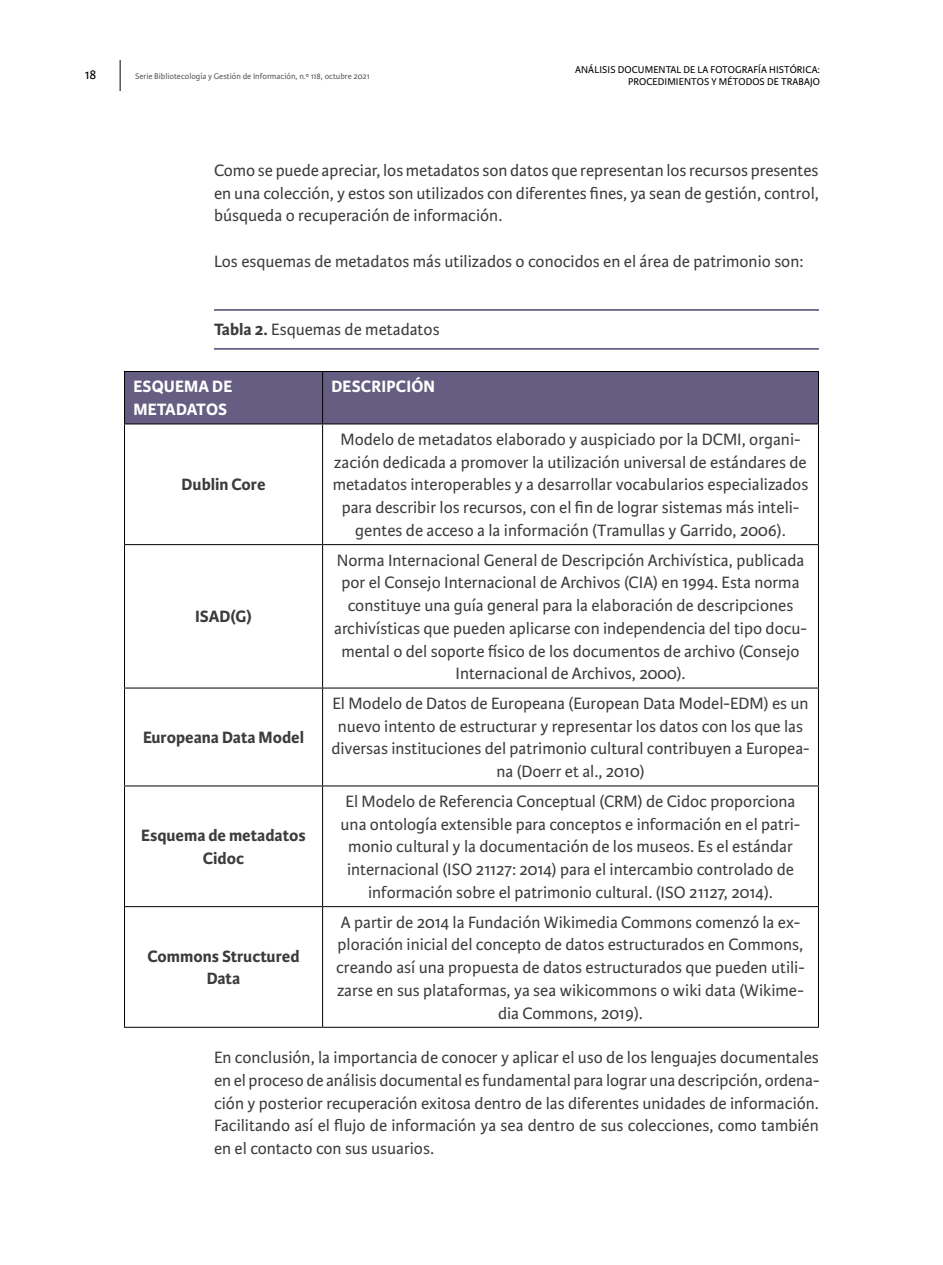
<style>
.page{position:relative;width:943px;height:1265px;background:#fff}
.page>*{position:absolute;margin:0;border:0;box-sizing:border-box;transform-origin:0 0}
.t1{font:17.5px/22.8px "Karmina Sans";color:#3c3c3b;text-align:center}
.t2{font:700 17.5px/22.8px "Karmina Sans";color:#3c3c3b;text-align:center}
.t3{font:700 17.5px/22.8px "Karmina Sans";letter-spacing:.01em;color:#fff}
.t4{font:14px "Karmina Sans";color:#000}
.t5{font:10.5px/12.6px "Karmina Sans";letter-spacing:.01em;color:#000;text-align:right}
.t6{font:8.75px "Karmina Sans";color:#575756}
.s1{font-weight:700}
</style>
<div class="page">
<hr style="left:120px;top:60px;width:1px;height:31px;background:#000">
<div style="left:125px;top:372px;width:693px;height:52px;background:#665e82"></div>
<hr style="left:124px;top:371px;width:198px;height:1px;background:#000">
<hr style="left:124px;top:372px;width:1px;height:52px;background:#000">
<hr style="left:322px;top:371px;width:497px;height:1px;background:#000">
<hr style="left:322px;top:372px;width:1px;height:52px;background:#000">
<hr style="left:818px;top:372px;width:1px;height:52px;background:#000">
<hr style="left:124px;top:424px;width:198px;height:1px;background:#000">
<hr style="left:124px;top:424px;width:1px;height:120px;background:#000">
<hr style="left:322px;top:424px;width:497px;height:1px;background:#000">
<hr style="left:322px;top:424px;width:1px;height:120px;background:#000">
<hr style="left:818px;top:424px;width:1px;height:120px;background:#000">
<hr style="left:124px;top:544px;width:198px;height:1px;background:#000">
<hr style="left:124px;top:545px;width:1px;height:143px;background:#000">
<hr style="left:322px;top:544px;width:497px;height:1px;background:#000">
<hr style="left:322px;top:545px;width:1px;height:143px;background:#000">
<hr style="left:818px;top:545px;width:1px;height:143px;background:#000">
<hr style="left:124px;top:688px;width:198px;height:1px;background:#000">
<hr style="left:124px;top:688px;width:1px;height:98px;background:#000">
<hr style="left:322px;top:688px;width:497px;height:1px;background:#000">
<hr style="left:322px;top:688px;width:1px;height:98px;background:#000">
<hr style="left:818px;top:688px;width:1px;height:98px;background:#000">
<hr style="left:124px;top:786px;width:198px;height:1px;background:#000">
<hr style="left:124px;top:786px;width:1px;height:120px;background:#000">
<hr style="left:322px;top:786px;width:497px;height:1px;background:#000">
<hr style="left:322px;top:786px;width:1px;height:120px;background:#000">
<hr style="left:818px;top:786px;width:1px;height:120px;background:#000">
<hr style="left:124px;top:906px;width:198px;height:1px;background:#000">
<hr style="left:124px;top:907px;width:1px;height:120px;background:#000">
<hr style="left:322px;top:906px;width:497px;height:1px;background:#000">
<hr style="left:322px;top:907px;width:1px;height:120px;background:#000">
<hr style="left:818px;top:907px;width:1px;height:120px;background:#000">
<hr style="left:124px;top:1027px;width:198px;height:1px;background:#000">
<hr style="left:322px;top:1027px;width:497px;height:1px;background:#000">
<hr style="left:214px;top:309px;width:605px;height:2px;background:#665e82">
<hr style="left:214px;top:348px;width:605px;height:2px;background:#665e82">
<p class="t4" style="left:85px;top:66px;width:13px">18</p>
<p class="t6" style="left:135px;top:71px;width:236px">Serie Bibliotecología y Gestión de Información, n.º 118, octubre 2021</p>
<p class="t5" style="left:575px;top:63px;width:246px">ANÁLISIS DOCUMENTAL DE LA FOTOGRAFÍA HISTÓRICA:<br>PROCEDIMIENTOS Y MÉTODOS DE TRABAJO</p>
<p class="t1" style="left:214px;top:159px;width:606px;text-align:justify">Como se puede apreciar, los metadatos son datos que representan los recursos presentes en una colección, y estos son utilizados con diferentes fines, ya sean de gestión, control, búsqueda o recuperación de información.</p>
<p class="t1" style="left:214px;top:250px;width:591px">Los esquemas de metadatos más utilizados o conocidos en el área de patrimonio son:</p>
<p class="t1" style="left:214px;top:318px;width:227px"><span class="s1">Tabla 2.</span> Esquemas de metadatos</p>
<p class="t3" style="left:133px;top:376px;width:100px">ESQUEMA DE<br>METADATOS</p>
<p class="t3" style="left:331px;top:376px;width:105px">DESCRIPCIÓN</p>
<p class="t2" style="left:182px;top:474px;width:85px">Dublin Core</p>
<p class="t2" style="left:195px;top:606px;width:58px">ISAD(G)</p>
<p class="t2" style="left:143px;top:726px;width:162px">Europeana Data Model</p>
<p class="t2" style="left:141px;top:824px;width:166px">Esquema de metadatos<br>Cidoc</p>
<p class="t2" style="left:147px;top:945px;width:153px">Commons Structured<br>Data</p>
<p class="t1" style="left:333px;top:428px;width:477px">Modelo de metadatos elaborado y auspiciado por la DCMI, organi&shy;zación dedicada a promover la utilización universal de estándares de metadatos interoperables y a desarrollar vocabularios especializados para describir los recursos, con el fin de lograr sistemas más inteli&shy;gentes de acceso a la información (Tramullas y Garrido, 2006).</p>
<p class="t1" style="left:334px;top:549px;width:474px">Norma Internacional General de Descripción Archivística, publicada por el Consejo Internacional de Archivos (CIA) en 1994. Esta norma constituye una guía general para la elaboración de descripciones archivísticas que pueden aplicarse con independencia del tipo docu&shy;mental o del soporte físico de los documentos de archivo (Consejo Internacional de Archivos, 2000).</p>
<p class="t1" style="left:331px;top:692px;width:480px">El Modelo de Datos de Europeana (European Data Model-EDM) es un nuevo intento de estructurar y representar los datos con los que las diversas instituciones del patrimonio cultural contribuyen a Europea&shy;na (Doerr et al., 2010)</p>
<p class="t1" style="left:340px;top:790px;width:461px">El Modelo de Referencia Conceptual (CRM) de Cidoc proporciona una ontología extensible para conceptos e información en el patri&shy;monio cultural y la documentación de los museos. Es el estándar internacional (ISO 21127: 2014) para el intercambio controlado de información sobre el patrimonio cultural. (ISO 21127, 2014).</p>
<p class="t1" style="left:336px;top:911px;width:470px">A partir de 2014 la Fundación Wikimedia Commons comenzó la ex&shy;ploración inicial del concepto de datos estructurados en Commons, creando así una propuesta de datos estructurados que pueden utili&shy;zarse en sus plataformas, ya sea wikicommons o wiki data (Wikime&shy;dia Commons, 2019).</p>
<p class="t1" style="left:214px;top:1046px;width:607px;text-align:justify">En conclusión, la importancia de conocer y aplicar el uso de los lenguajes documentales en el proceso de análisis documental es fundamental para lograr una descripción, ordena&shy;ción y posterior recuperación exitosa dentro de las diferentes unidades de información.<br>Facilitando así el flujo de información ya sea dentro de sus colecciones, como también en el contacto con sus usuarios.</p>
</div>
